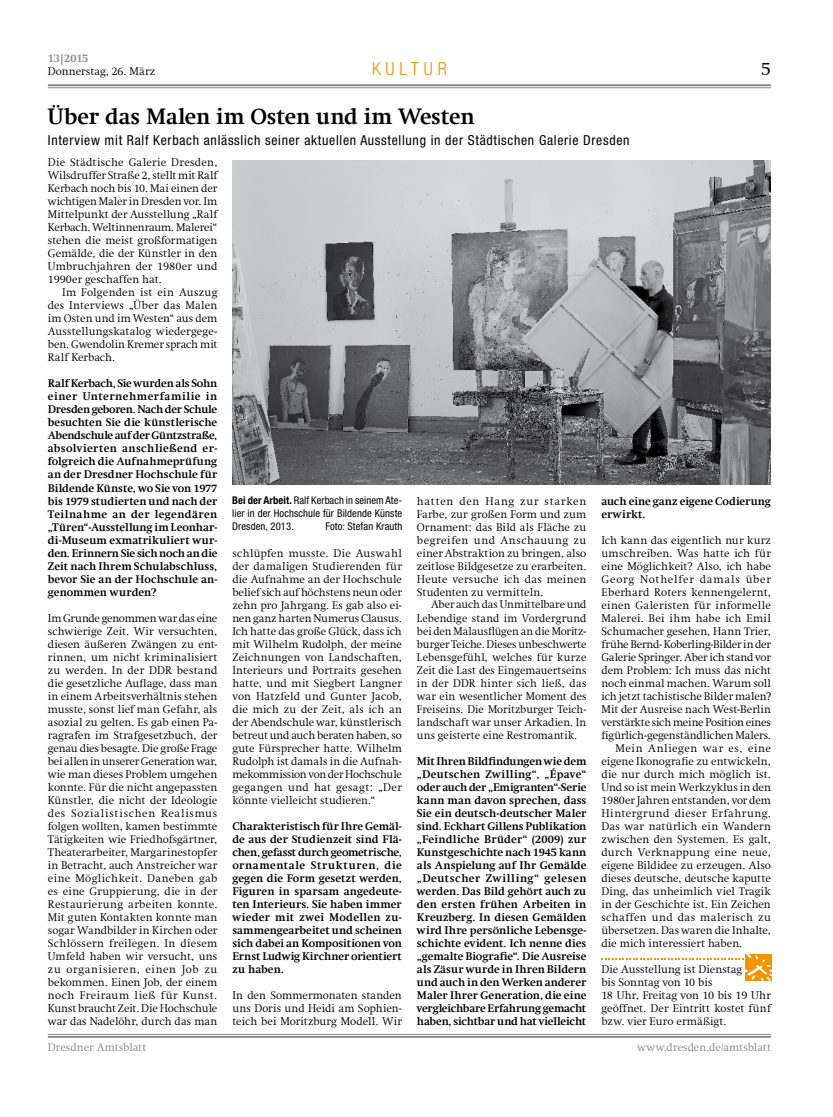
<style>
.page{position:relative;width:833px;height:1117px;background:#fff}
.page>*{position:absolute;margin:0;border:0;box-sizing:border-box;transform-origin:0 0}
.t1{font:700 22.5px "Swift Com";letter-spacing:-.005em;color:#000}
.t2{font:300 18.75px "Swift Com";color:#000}
.t3{font:300 condensed 18.12px "Helvetica Neue";letter-spacing:.27em;color:#f39400}
.t4{font:condensed 13.75px "Helvetica Neue";letter-spacing:.05em;color:#000}
.t5{font:300 11.25px/13px "Swift Com";letter-spacing:.005em;color:#000;text-align:justify}
.t6{font:700 11.25px/13px "Swift Com";letter-spacing:-.005em;color:#000;text-align:justify}
.t7{font:300 11.25px "Swift Com";letter-spacing:.025em;color:#000}
.t8{font:300 11.25px "Swift Com";letter-spacing:-.015em;color:#000}
.t9{font:300 11.25px "Swift Com";letter-spacing:.005em;color:#87888a}
.t10{font:300 11.25px "Swift Com";letter-spacing:.045em;color:#000}
.t11{font:300 11.25px "Swift Com";letter-spacing:.04em;color:#000}
.t12{font:300 11.25px "Swift Com";letter-spacing:.07em;color:#000}
.t13{font:300 11.25px "Swift Com";letter-spacing:.05em;color:#000}
.t14{font:700 11.25px "Swift Com";letter-spacing:-.01em;color:#87888a}
.t15{font:condensed 10.62px/13px "Helvetica Neue";letter-spacing:.01em;color:#000;text-align:justify}
.s1{font-weight:700}
</style>
<div class="page">
<hr style="left:48px;top:87px;width:723px;height:1px;background:#87888a">
<hr style="left:48px;top:84px;width:723px;height:2px;background:#87888a">
<hr style="left:48px;top:1033px;width:723px;height:1px;background:#87888a">
<hr style="left:48px;top:1035px;width:723px;height:2px;background:#87888a">
<img style="left:232px;top:160px;width:539px;height:324px">
<svg style="left:601px;top:954px;width:170px;height:27px"></svg>
<p class="t14" style="left:48px;top:52px;width:42px">13|2015</p>
<p class="t5" style="left:48px;top:65px;width:109px">Donnerstag, 26. März</p>
<h3 class="t3" style="left:372px;top:58px;width:76px">KULTUR</h3>
<h1 class="t1" style="left:48px;top:103px;width:428px">Über das Malen im Osten und im Westen</h1>
<p class="t4" style="left:48px;top:132px;width:583px">Interview mit Ralf Kerbach anlässlich seiner aktuellen Ausstellung in der Städtischen Galerie Dresden</p>
<h2 class="t2" style="left:761px;top:58px;width:12px">5</h2>
<p class="t5" style="left:48px;top:156px;width:171px">Die Städtische Galerie Dresden, Wilsdruffer Straße 2, stellt mit Ralf Kerbach noch bis 10. Mai einen der wichtigen Maler in Dresden vor. Im Mittelpunkt der Ausstellung „Ralf Kerbach. Weltinnenraum. Malerei“ stehen die meist großformatigen Gemälde, die der Künstler in den Umbruchjahren der 1980er und 1990er geschaffen hat.</p>
<p class="t5" style="left:48px;top:286px;width:171px;text-indent:14px">Im Folgenden ist ein Auszug des Interviews „Über das Malen im Osten und im Westen“ aus dem Ausstellungskatalog wiedergege&shy;ben. Gwendolin Kremer sprach mit Ralf Kerbach.</p>
<p class="t6" style="left:48px;top:377px;width:171px">Ralf Kerbach, Sie wurden als Sohn einer Unternehmerfamilie in Dresden geboren. Nach der Schule besuchten Sie die künstlerische Abendschule auf der Güntzstraße, absolvierten anschließend er&shy;folgreich die Aufnahmeprüfung an der Dresdner Hochschule für Bildende Künste, wo Sie von 1977 bis 1979 studierten und nach der Teilnahme an der legendären „Türen“-Ausstellung im Leonhar&shy;di-Museum exmatrikuliert wur&shy;den. Erinnern Sie sich noch an die Zeit nach Ihrem Schulabschluss, bevor Sie an der Hochschule an&shy;genommen wurden?</p>
<p class="t5" style="left:48px;top:611px;width:171px">Im Grunde genommen war das eine schwierige Zeit. Wir versuchten, diesen äußeren Zwängen zu ent&shy;rinnen, um nicht kriminalisiert zu werden. In der DDR bestand die gesetzliche Auflage, dass man in einem Arbeitsverhältnis stehen musste, sonst lief man Gefahr, als asozial zu gelten. Es gab einen Pa&shy;ragrafen im Strafgesetzbuch, der genau dies besagte. Die große Frage bei allen in unserer Generation war, wie man dieses Problem umgehen konnte. Für die nicht angepassten Künstler, die nicht der Ideologie des Sozialistischen Realismus folgen wollten, kamen bestimmte Tätigkeiten wie Friedhofsgärtner, Theaterarbeiter, Margarinestopfer in Betracht, auch Anstreicher war eine Möglichkeit. Daneben gab es eine Gruppierung, die in der Restaurierung arbeiten konnte.<br>Mit guten Kontakten konnte man sogar Wandbilder in Kirchen oder Schlössern freilegen. In diesem Umfeld haben wir versucht, uns zu organisieren, einen Job zu bekommen. Einen Job, der einem noch Freiraum ließ für Kunst.<br>Kunst braucht Zeit. Die Hochschule war das Nadelöhr, durch das man</p>
<p class="t15" style="left:232px;top:494px;width:172px"><span class="s1">Bei der Arbeit.</span> Ralf Kerbach in seinem Ate&shy;lier in der Hochschule für Bildende Künste Dresden, 2013.</p>
<p class="t15" style="left:325px;top:520px;width:78px">Foto: Stefan Krauth</p>
<p class="t5" style="left:232px;top:546px;width:171px">schlüpfen musste. Die Auswahl der damaligen Studierenden für die Aufnahme an der Hochschule belief sich auf höchstens neun oder zehn pro Jahrgang. Es gab also ei&shy;nen ganz harten Numerus Clausus.<br>Ich hatte das große Glück, dass ich mit Wilhelm Rudolph, der meine Zeichnungen von Landschaften, Interieurs und Portraits gesehen hatte, und mit Siegbert Langner von Hatzfeld und Gunter Jacob, die mich zu der Zeit, als ich an der Abendschule war, künstlerisch betreut und auch beraten haben, so gute Fürsprecher hatte. Wilhelm Rudolph ist damals in die Aufnah&shy;mekommission von der Hochschule gegangen und hat gesagt: „Der könnte vielleicht studieren.“</p>
<p class="t6" style="left:232px;top:819px;width:171px">Charakteristisch für Ihre Gemäl&shy;de aus der Studienzeit sind Flä&shy;chen, gefasst durch geometrische, ornamentale Strukturen, die gegen die Form gesetzt werden, Figuren in sparsam angedeute&shy;ten Interieurs. Sie haben immer wieder mit zwei Modellen zu&shy;sammengearbeitet und scheinen sich dabei an Kompositionen von Ernst Ludwig Kirchner orientiert zu haben.</p>
<p class="t5" style="left:232px;top:988px;width:171px">In den Sommermonaten standen uns Doris und Heidi am Sophien&shy;teich bei Moritzburg Modell. Wir</p>
<p class="t5" style="left:417px;top:494px;width:171px">hatten den Hang zur starken Farbe, zur großen Form und zum Ornament: das Bild als Fläche zu begreifen und Anschauung zu einer Abstraktion zu bringen, also zeitlose Bildgesetze zu erarbeiten.<br>Heute versuche ich das meinen Studenten zu vermitteln.</p>
<p class="t5" style="left:417px;top:598px;width:171px;text-indent:14px">Aber auch das Unmittelbare und Lebendige stand im Vordergrund bei den Malausflügen an die Moritz&shy;burger Teiche. Dieses unbeschwerte Lebensgefühl, welches für kurze Zeit die Last des Eingemauertseins in der DDR hinter sich ließ, das war ein wesentlicher Moment des Freiseins. Die Moritzburger Teich&shy;landschaft war unser Arkadien. In uns geisterte eine Restromantik.</p>
<p class="t6" style="left:417px;top:754px;width:171px">Mit Ihren Bildfindungen wie dem „Deutschen Zwilling“, „Épave“ oder auch der „Emigranten“-Serie kann man davon sprechen, dass Sie ein deutsch-deutscher Maler sind. Eckhart Gillens Publikation „Feindliche Brüder“ (2009) zur Kunstgeschichte nach 1945 kann als Anspielung auf Ihr Gemälde „Deutscher Zwilling“ gelesen werden. Das Bild gehört auch zu den ersten frühen Arbeiten in Kreuzberg. In diesen Gemälden wird Ihre persönliche Lebensge&shy;schichte evident. Ich nenne dies „gemalte Biografie“. Die Ausreise als Zäsur wurde in Ihren Bildern und auch in den Werken anderer Maler Ihrer Generation, die eine vergleichbare Erfahrung gemacht haben, sichtbar und hat vielleicht</p>
<p class="t6" style="left:601px;top:494px;width:171px">auch eine ganz eigene Codierung erwirkt.</p>
<p class="t5" style="left:601px;top:533px;width:171px">Ich kann das eigentlich nur kurz</p>
<p class="t5" style="left:601px;top:546px;width:171px">umschreiben. Was hatte ich für</p>
<p class="t5" style="left:601px;top:559px;width:171px">eine Möglichkeit? Also, ich habe</p>
<p class="t12" style="left:601px;top:572px;width:171px">Georg Nothelfer damals über</p>
<p class="t7" style="left:601px;top:585px;width:171px">Eberhard Roters kennengelernt,</p>
<p class="t7" style="left:601px;top:598px;width:171px">einen Galeristen für informelle</p>
<p class="t7" style="left:601px;top:611px;width:171px">Malerei. Bei ihm habe ich Emil</p>
<p class="t5" style="left:601px;top:624px;width:171px">Schumacher gesehen, Hann Trier,</p>
<p class="t8" style="left:601px;top:637px;width:171px">frühe Bernd- Koberling-Bilder in der</p>
<p class="t5" style="left:601px;top:650px;width:171px">Galerie Springer. Aber ich stand vor</p>
<p class="t5" style="left:601px;top:663px;width:171px">dem Problem: Ich muss das nicht</p>
<p class="t5" style="left:601px;top:676px;width:171px">noch einmal machen. Warum soll</p>
<p class="t5" style="left:601px;top:689px;width:171px">ich jetzt tachistische Bilder malen?</p>
<p class="t5" style="left:601px;top:702px;width:171px">Mit der Ausreise nach West-Berlin</p>
<p class="t8" style="left:601px;top:715px;width:171px">verstärkte sich meine Position eines</p>
<p class="t5" style="left:601px;top:728px;width:171px">figürlich-gegenständlichen Malers.</p>
<p class="t13" style="left:615px;top:741px;width:157px">Mein Anliegen war es, eine</p>
<p class="t5" style="left:601px;top:754px;width:171px">eigene Ikonografie zu entwickeln,</p>
<p class="t5" style="left:601px;top:767px;width:171px">die nur durch mich möglich ist.</p>
<p class="t5" style="left:601px;top:780px;width:171px">Und so ist mein Werkzyklus in den</p>
<p class="t5" style="left:601px;top:793px;width:171px">1980er Jahren entstanden, vor dem</p>
<p class="t10" style="left:601px;top:806px;width:171px">Hintergrund dieser Erfahrung.</p>
<p class="t5" style="left:601px;top:819px;width:171px">Das war natürlich ein Wandern</p>
<p class="t5" style="left:601px;top:832px;width:171px">zwischen den Systemen. Es galt,</p>
<p class="t7" style="left:601px;top:845px;width:171px">durch Verknappung eine neue,</p>
<p class="t5" style="left:601px;top:858px;width:171px">eigene Bildidee zu erzeugen. Also</p>
<p class="t5" style="left:601px;top:871px;width:171px">dieses deutsche, deutsche kaputte</p>
<p class="t5" style="left:601px;top:884px;width:171px">Ding, das unheimlich viel Tragik</p>
<p class="t5" style="left:601px;top:897px;width:171px">in der Geschichte ist. Ein Zeichen</p>
<p class="t11" style="left:601px;top:910px;width:171px">schaffen und das malerisch zu</p>
<p class="t5" style="left:601px;top:923px;width:171px">übersetzen. Das waren die Inhalte,</p>
<p class="t5" style="left:601px;top:936px;width:142px">die mich interessiert haben.</p>
<p class="t5" style="left:601px;top:962px;width:171px;text-align:left">Die Ausstellung ist Dienstag<br>bis Sonntag von 10 bis<br>18 Uhr, Freitag von 10 bis 19 Uhr geöffnet. Der Eintritt kostet fünf bzw. vier Euro ermäßigt.</p>
<p class="t9" style="left:48px;top:1040px;width:100px">Dresdner Amtsblatt</p>
<p class="t9" style="left:637px;top:1040px;width:135px">www.dresden.de/amtsblatt</p>
</div>
